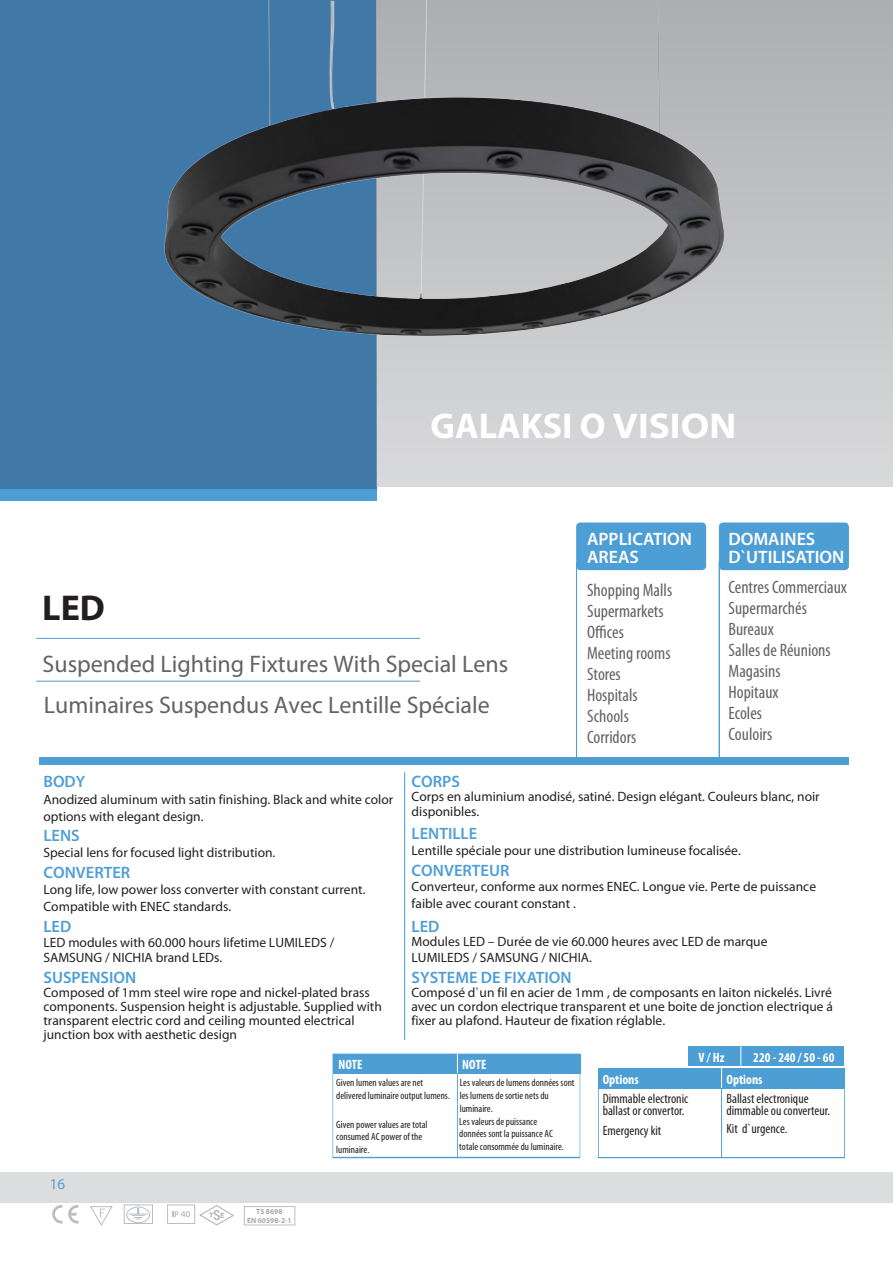
<style>
.page{position:relative;width:893px;height:1263px;background:#fff}
.page>*{position:absolute;margin:0;border:0;box-sizing:border-box;transform-origin:0 0}
.t1{font:700 36px "Myriad Pro";color:#fff}
.t2{font:700 36px "Myriad Pro";color:#231f20}
.t3{font:24px/41px "Myriad Pro";color:#636366}
.t4{font:condensed 18px/21px "Myriad Pro";color:#636366}
.t5{font:600 18px/18px "Myriad Pro";color:#fff}
.t6{font:600 16.5px "Myriad Pro";color:#4e9ed6}
.t7{font:600 16.5px "Myriad Pro";color:#519fd7}
.t8{font:15px "Myriad Pro";color:#4e9ed6}
.t9{font:13.5px/13.8px "Myriad Pro";color:#231f20}
.t10{font:condensed 13.5px/12px "Myriad Pro";color:#231f20}
.t11{font:700 condensed 13.5px "Myriad Pro";color:#fff}
.t12{font:condensed 10.5px/12.8px "Myriad Pro";color:#231f20}
.t13{font:700 7.5px/9px "Myriad Pro";color:#aaa;text-align:center}
.s1{font-stretch:semi-expanded}
.s2{color:#519fd7}
</style>
<div class="page">
<div style="left:0;top:488px;width:376px;height:13px;background:#4e9ed6"></div>
<div style="left:0;top:0;width:376px;height:488px;background:#4079a8"></div>
<div style="left:376px;top:0;width:517px;height:487px;background:linear-gradient(to bottom,#adaeb2,#d9dadb)"></div>
<div style="left:0;top:1172px;width:892px;height:31px;background:#dcdddf"></div>
<hr style="left:892px;top:1172px;width:1px;height:31px;background:#dcdddf">
<img style="left:164px;top:0;width:586px;height:407px">
<svg style="left:172px;top:1211px;width:18px;height:6px"></svg>
<div style="left:167px;top:1204px;width:28px;height:20px;border:1px solid #bcbdc0"></div>
<svg style="left:90px;top:1206px;width:23px;height:20px"></svg>
<div style="left:124px;top:1204px;width:29px;height:20px;border:1px solid #bcbdc0"></div>
<div style="left:127px;top:1207px;width:23px;height:16px;border:1px solid #bcbdc0;border-radius:50%"></div>
<svg style="left:129px;top:1208px;width:19px;height:12px"></svg>
<svg style="left:52px;top:1205px;width:10px;height:18px"></svg>
<svg style="left:68px;top:1205px;width:10px;height:18px"></svg>
<svg style="left:199px;top:1205px;width:35px;height:21px"></svg>
<div style="left:244px;top:1206px;width:51px;height:19px;border:1px solid #bcbdc0"></div>
<div style="left:576px;top:522px;width:130px;height:48px;background:#4e9ed6;border-radius:4px"></div>
<div style="left:719px;top:522px;width:130px;height:48px;background:#4e9ed6;border-radius:4px"></div>
<hr style="left:576px;top:562px;width:1px;height:196px;background:#4e9ed6">
<hr style="left:719px;top:562px;width:1px;height:196px;background:#4e9ed6">
<hr style="left:36px;top:638px;width:384px;height:1px;background:#4e9ed6">
<hr style="left:36px;top:681px;width:384px;height:1px;background:#4e9ed6">
<div style="left:39px;top:758px;width:809px;height:7px;background:#4e9ed6"></div>
<hr style="left:404px;top:772px;width:1px;height:268px;background:#4e9ed6">
<div style="left:688px;top:1046px;width:155px;height:20px;background:#4e9ed6"></div>
<svg style="left:740px;top:1046px;width:1px;height:20px"></svg>
<div style="left:598px;top:1068px;width:246px;height:20px;background:#4e9ed6"></div>
<div style="left:598px;top:1088px;width:247px;height:70px;border:1px solid #4e9ed6"></div>
<svg style="left:721px;top:1068px;width:1px;height:20px"></svg>
<hr style="left:721px;top:1089px;width:1px;height:69px;background:#4e9ed6">
<div style="left:333px;top:1054px;width:247px;height:19px;background:#4e9ed6"></div>
<div style="left:332px;top:1054px;width:248px;height:104px;border:1px solid #4e9ed6"></div>
<svg style="left:457px;top:1054px;width:1px;height:19px"></svg>
<hr style="left:457px;top:1074px;width:1px;height:84px;background:#4e9ed6">
<h1 class="t1" style="left:431px;top:405px;width:307px">GALAKSI O <span class="s1">VISION</span></h1>
<h1 class="t2" style="left:42px;top:588px;width:64px">LED</h1>
<h2 class="t3" style="left:43px;top:643px;width:467px">Suspended Lighting Fixtures With Special Lens<br>Luminaires Suspendus Avec Lentille Spéciale</h2>
<h3 class="t5" style="left:587px;top:530px;width:106px">APPLICATION<br>AREAS</h3>
<h3 class="t4" style="left:587px;top:579px;width:87px">Shopping Malls<br>Supermarkets<br>Offices<br>Meeting rooms<br>Stores<br>Hospitals<br>Schools<br>Corridors</h3>
<h3 class="t5" style="left:728px;top:530px;width:117px">DOMAINES<br>D`UTILISATION</h3>
<h3 class="t4" style="left:728px;top:576px;width:120px">Centres Commerciaux<br>Supermarchés<br>Bureaux<br>Salles de Réunions<br>Magasins<br>Hopitaux<br>Ecoles<br>Couloirs</h3>
<p class="t6" style="left:43px;top:771px;width:43px">BO<span class="s2">DY</span></p>
<p class="t9" style="left:43px;top:791px;width:351px;line-height:16.8px">Anodized aluminum with satin finishing. Black and white color options with elegant design.</p>
<p class="t7" style="left:43px;top:825px;width:38px">LENS</p>
<p class="t9" style="left:43px;top:845px;width:233px">Special lens for focused light distribution.</p>
<p class="t6" style="left:43px;top:862px;width:88px">CONVERTER</p>
<p class="t9" style="left:43px;top:881px;width:323px;line-height:16.8px">Long life, low power loss converter with constant current.<br>Compatible with ENEC standards.</p>
<p class="t6" style="left:43px;top:916px;width:29px">LED</p>
<p class="t9" style="left:43px;top:935px;width:292px;line-height:15px">LED modules with 60.000 hours lifetime LUMILEDS /<br>SAMSUNG / NICHIA brand LEDs.</p>
<p class="t6" style="left:43px;top:967px;width:94px">SUSPENSION</p>
<p class="t9" style="left:43px;top:986px;width:340px">Composed of 1mm steel wire rope and nickel-plated brass components. Suspension height is adjustable. Supplied with transparent electric cord and ceiling mounted electrical junction box with aesthetic design</p>
<p class="t6" style="left:412px;top:771px;width:50px">CORPS</p>
<p class="t9" style="left:412px;top:788px;width:410px;line-height:15px">Corps en aluminium anodisé, satiné. Design elégant. Couleurs blanc, noir disponibles.</p>
<p class="t7" style="left:412px;top:823px;width:67px">LENTILLE</p>
<p class="t9" style="left:412px;top:843px;width:331px">Lentille spéciale pour une distribution lumineuse focalisée.</p>
<p class="t6" style="left:412px;top:860px;width:99px">CONVERTEUR</p>
<p class="t9" style="left:412px;top:878px;width:406px;line-height:16.8px">Converteur, conforme aux normes ENEC. Longue vie. Perte de puissance faible avec courant constant .</p>
<p class="t6" style="left:412px;top:915px;width:29px">LED</p>
<p class="t9" style="left:412px;top:933px;width:357px;line-height:15.6px">Modules LED – Durée de vie 60.000 heures avec LED de marque<br>LUMILEDS / SAMSUNG / NICHIA.</p>
<p class="t6" style="left:412px;top:966px;width:162px">SYSTEME DE FIXATION</p>
<p class="t9" style="left:411px;top:985px;width:423px;text-align:justify">Composé d`un fil en acier de 1mm , de composants en laiton nickelés. Livré avec un cordon electrique transparent et une boite de jonction electrique á fixer au plafond. Hauteur de fixation réglable.</p>
<p class="t11" style="left:699px;top:1049px;width:27px">V / Hz</p>
<p class="t11" style="left:753px;top:1049px;width:83px">220 - 240 / 50 - 60</p>
<p class="t11" style="left:603px;top:1071px;width:38px">Options</p>
<p class="t10" style="left:603px;top:1092px;width:87px">Dimmable electronic ballast or convertor.</p>
<p class="t10" style="left:603px;top:1124px;width:60px">Emergency kit</p>
<p class="t11" style="left:338px;top:1056px;width:26px">NOTE</p>
<p class="t11" style="left:462px;top:1056px;width:26px">NOTE</p>
<p class="t12" style="left:336px;top:1076px;width:115px">Given lumen values are net delivered luminaire output lumens.</p>
<p class="t12" style="left:336px;top:1118px;width:93px">Given power values are total consumed AC power of the luminaire.</p>
<p class="t11" style="left:726px;top:1070px;width:38px">Options</p>
<p class="t10" style="left:726px;top:1092px;width:105px">Ballast electronique dimmable ou converteur.</p>
<p class="t10" style="left:726px;top:1122px;width:63px">Kit d`urgence.</p>
<p class="t12" style="left:459px;top:1076px;width:117px">Les valeurs de lumens données sont les lumens de sortie nets du luminaire.<br>Les valeurs de puissance<br>données sont la puissance AC totale consommée du luminaire.</p>
<p class="t8" style="left:50px;top:1174px;width:17px">16</p>
<p class="t13" style="left:247px;top:1207px;width:46px">TS 8698<br>EN 60598-2-1</p>
</div>
